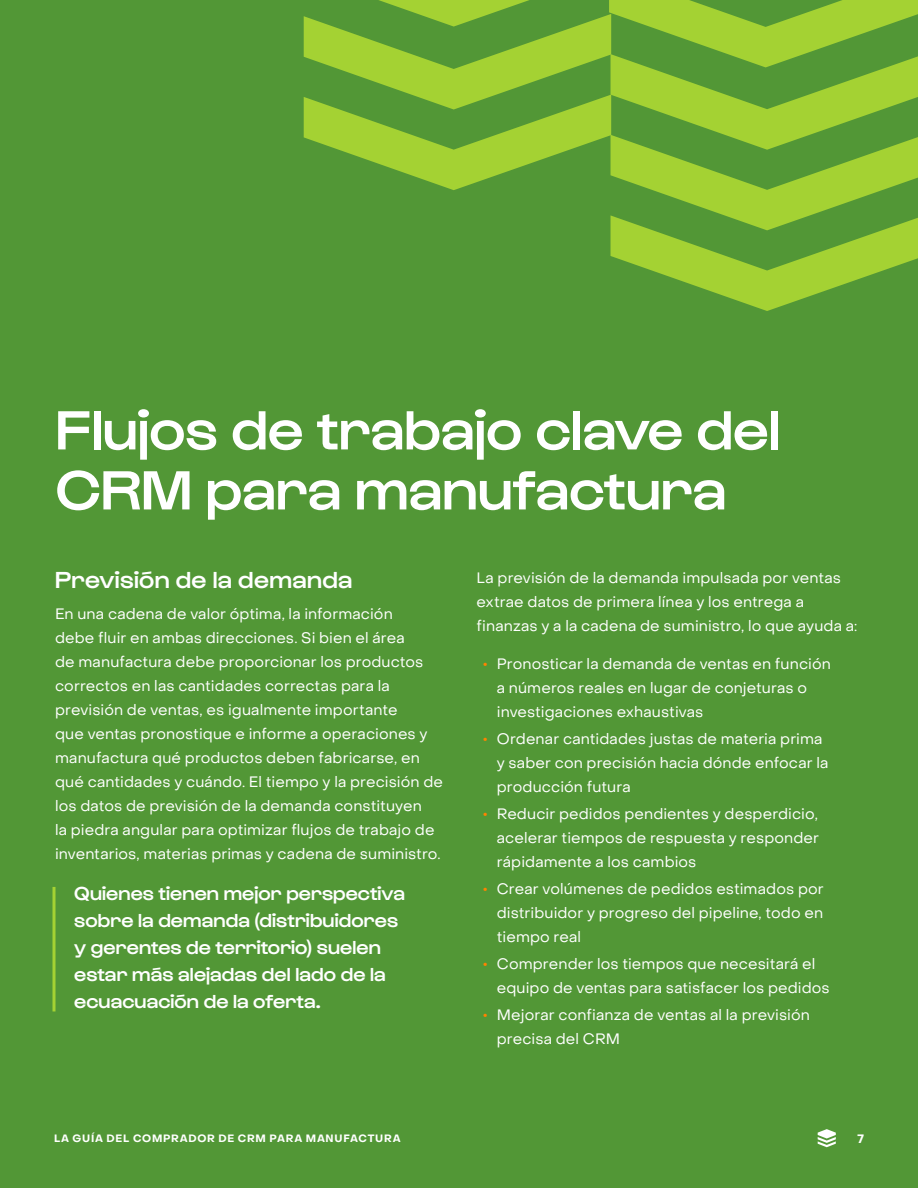
<style>
.page{position:relative;width:918px;height:1188px;background:#529736}
.page>*{position:absolute;margin:0;border:0;box-sizing:border-box;transform-origin:0 0}
.t1{font:500 57px/60px "Gustavo";color:#fff}
.t2{font:500 24px "Gustavo";letter-spacing:.015em;color:#fff}
.t3{font:500 19.5px/27px "Gustavo";letter-spacing:.005em;color:#fff}
.t4{font:15px/24px "Object Sans";letter-spacing:.01em;color:#fff}
.t5{font:700 12px "Object Sans";color:#fff}
.t6{font:700 10.5px "Object Sans";letter-spacing:.07em;color:#fff}
.s1{font-weight:700;color:#ff8200}
</style>
<div class="page">
<svg style="left:304px;top:0;width:614px;height:311px"></svg>
<svg style="left:52px;top:887px;width:4px;height:124px"></svg>
<svg style="left:818px;top:1129px;width:18px;height:18px"></svg>
<h1 class="t1" style="left:56px;top:402px;width:726px">Flujos de trabajo clave del<br>CRM para manufactura</h1>
<h2 class="t2" style="left:55px;top:566px;width:299px">Previsión de la demanda</h2>
<p class="t4" style="left:55px;top:602px;width:389px">En una cadena de valor óptima, la información<br>debe fluir en ambas direcciones. Si bien el área<br>de manufactura debe proporcionar los productos correctos en las cantidades correctas para la previsión de ventas, es igualmente importante<br>que ventas pronostique e informe a operaciones y manufactura qué productos deben fabricarse, en qué cantidades y cuándo. El tiempo y la precisión de los datos de previsión de la demanda constituyen<br>la piedra angular para optimizar flujos de trabajo de inventarios, materias primas y cadena de suministro.</p>
<h3 class="t3" style="left:74px;top:881px;width:332px">Quienes tienen mejor perspectiva sobre la demanda (distribuidores y gerentes de territorio) suelen estar más alejadas del lado de la ecuacuación de la oferta.</h3>
<p class="t4" style="left:477px;top:566px;width:382px">La previsión de la demanda impulsada por ventas extrae datos de primera línea y los entrega a finanzas y a la cadena de suministro, lo que ayuda a:</p>
<p class="t4" style="left:497px;top:652px;width:336px;text-indent:-14px"><span class="s1">•</span> Pronosticar la demanda de ventas en función a números reales en lugar de conjeturas o investigaciones exhaustivas</p>
<p class="t4" style="left:497px;top:727px;width:333px;text-indent:-14px"><span class="s1">•</span> Ordenar cantidades justas de materia prima y saber con precisión hacia dónde enfocar la producción futura</p>
<p class="t4" style="left:497px;top:802px;width:324px;text-align:justify;text-indent:-14px"><span class="s1">•</span> Reducir pedidos pendientes y desperdicio, acelerar tiempos de respuesta y responder rápidamente a los cambios</p>
<p class="t4" style="left:497px;top:877px;width:328px;text-align:justify;text-indent:-14px"><span class="s1">•</span> Crear volúmenes de pedidos estimados por distribuidor y progreso del pipeline, todo en tiempo real</p>
<p class="t4" style="left:497px;top:952px;width:334px;text-indent:-14px"><span class="s1">•</span> Comprender los tiempos que necesitará el equipo de ventas para satisfacer los pedidos</p>
<p class="t4" style="left:497px;top:1003px;width:315px;text-indent:-14px"><span class="s1">•</span> Mejorar confianza de ventas al la previsión precisa del CRM</p>
<p class="t6" style="left:54px;top:1132px;width:348px">LA GUÍA DEL COMPRADOR DE CRM PARA MANUFACTURA</p>
<p class="t5" style="left:858px;top:1131px;width:8px">7</p>
</div>
